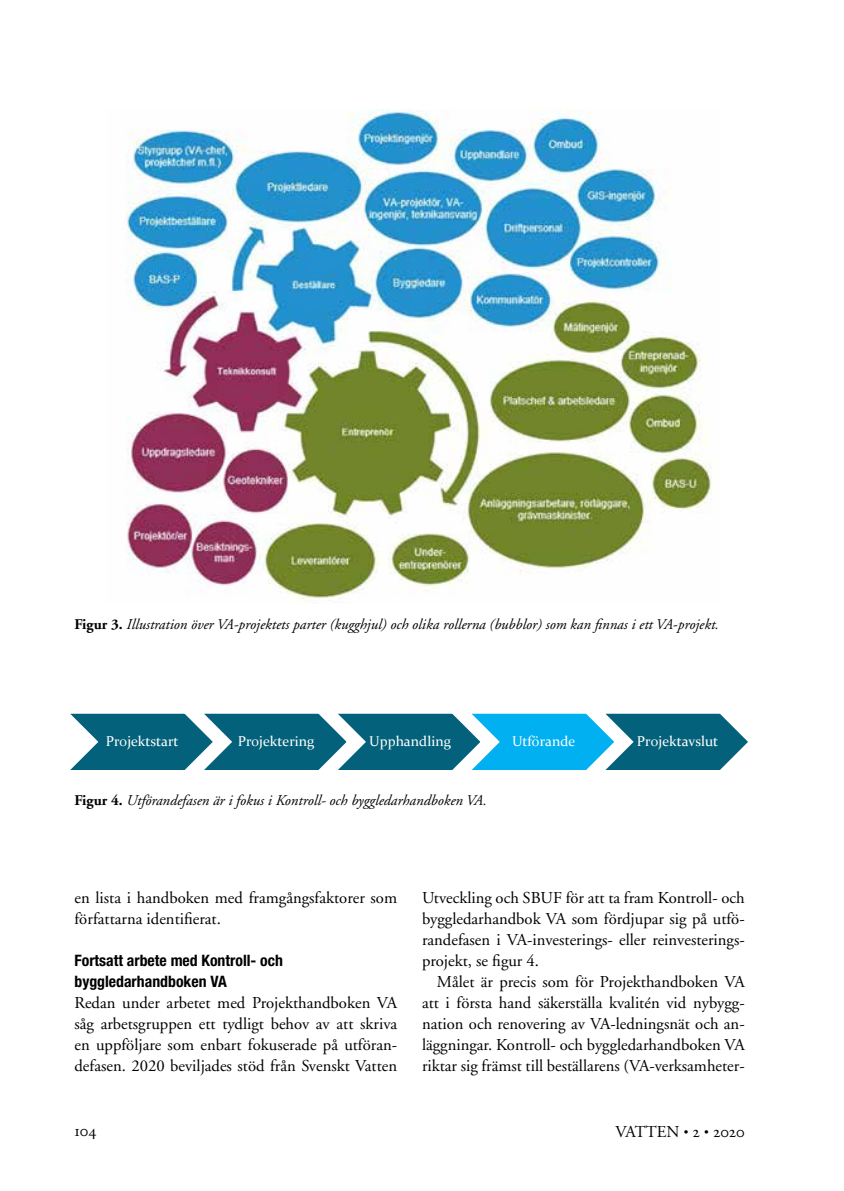
<style>
.page{position:relative;width:844px;height:1191px;background:#fff}
.page>*{position:absolute;margin:0;border:0;box-sizing:border-box;transform-origin:0 0}
.t1{font:16.62px/21px "Adobe Garamond";color:#000;text-align:justify}
.t2{font:16.62px "Adobe Garamond Regular SC";color:#000}
.t3{font:700 condensed 15.75px/20.1px "Helvetica Neue";color:#000}
.t4{font:italic 14.88px "Adobe Garamond";color:#000}
.t5{font:14.17px "Constantia";color:#fff}
.s1{font-weight:700;font-style:normal}
.s2{font-size:12.25px}
.s3{font-family:"Adobe Garamond Regular SC"}
</style>
<div class="page">
<img style="left:126px;top:109px;width:586px;height:493px">
<svg style="left:70px;top:713px;width:678px;height:57px;background:#2d88a4"></svg>
<p class="t4" style="left:74px;top:616px;width:646px"><span class="s1">Figur 3.</span> Illustration över VA-projektets parter (kugghjul) och olika rollerna (bubblor) som kan finnas i ett VA-projekt.</p>
<p class="t5" style="left:106px;top:731px;width:74px">Projektstart</p>
<p class="t5" style="left:237px;top:731px;width:78px">Projektering</p>
<p class="t5" style="left:369px;top:731px;width:83px">Upphandling</p>
<p class="t5" style="left:512px;top:731px;width:65px">Utförande</p>
<p class="t5" style="left:636px;top:731px;width:83px">Projektavslut</p>
<p class="t4" style="left:74px;top:792px;width:413px"><span class="s1">Figur 4.</span> Utförandefasen är i fokus i Kontroll- och byggledarhandboken VA.</p>
<p class="t1" style="left:74px;top:888px;width:324px">en lista i handboken med framgångsfaktorer som författarna identifierat.</p>
<p class="t3" style="left:74px;top:950px;width:210px">Fortsatt arbete med Kontroll- och byggledarhandboken VA</p>
<p class="t1" style="left:74px;top:993px;width:324px">Redan under arbetet med Projekthandboken VA såg arbetsgruppen ett tydligt behov av att skriva en uppföljare som enbart fokuserade på utföran&shy;defasen. 2020 beviljades stöd från Svenskt Vatten</p>
<p class="t1" style="left:422px;top:888px;width:324px">Utveckling och SBUF för att ta fram Kontroll- och byggledarhandbok VA som fördjupar sig på utfö&shy;randefasen i VA-investerings- eller reinvesterings&shy;projekt, se figur 4.</p>
<p class="t1" style="left:422px;top:972px;width:324px;text-indent:15px">Målet är precis som för Projekthandboken VA att i första hand säkerställa kvalitén vid nybygg&shy;nation och renovering av VA-ledningsnät och an&shy;läggningar. Kontroll- och byggledarhandboken VA riktar sig främst till beställarens (VA-verksamheter-</p>
<p class="t2" style="left:74px;top:1122px;width:23px">104</p>
<p class="t1" style="left:615px;top:1122px;width:131px">VATTEN <span class="s2">•</span> <span class="s3">2</span> <span class="s2">•</span> <span class="s3">2020</span></p>
</div>
